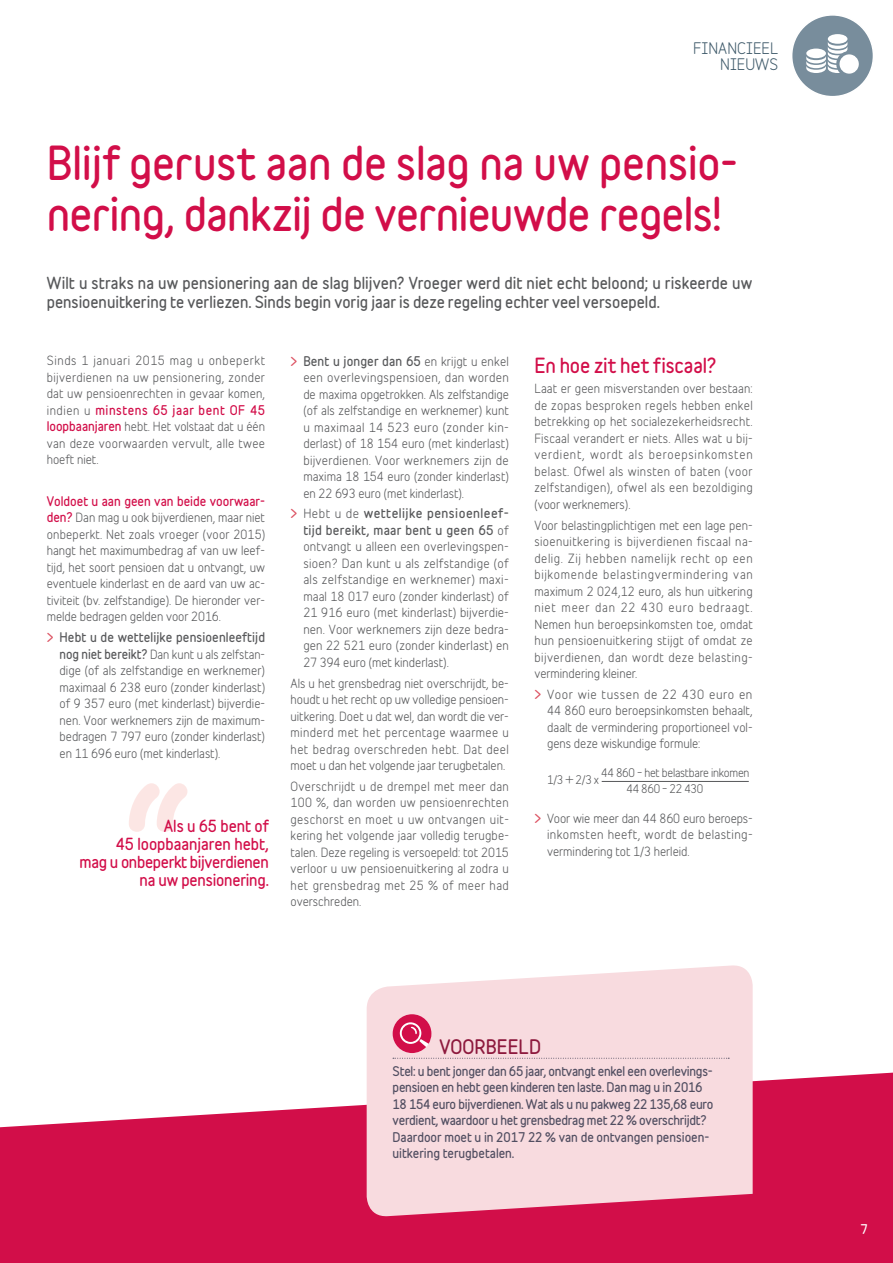
<style>
.page{position:relative;width:893px;height:1263px;background:#fff}
.page>*{position:absolute;margin:0;border:0;box-sizing:border-box;transform-origin:0 0}
.t1{font:700 162px "Belfius Alternative";color:#f8aea7}
.t2{font:700 42px/50.4px "Belfius Normal";letter-spacing:-.01em;color:#d20e49}
.t3{font:700 18.75px "Belfius Normal";letter-spacing:-.005em;color:#d20e49}
.t4{font:700 18px "Belfius Normal";letter-spacing:.005em;color:#8d193d}
.t5{font:700 15px/19.5px "Belfius Alternative";color:#57585a}
.t6{font:700 15px/18px "Belfius Alternative";letter-spacing:-.01em;color:#d20e49;text-align:right}
.t7{font:15px/16.5px "Belfius Normal";color:#405b6b;text-align:right}
.t8{font:12px/16.5px "Belfius Alternative";color:#57585a;text-align:justify}
.t9{font:700 12px/16.5px "Belfius Alternative";letter-spacing:-.02em;color:#514e61}
.t10{font:700 12px "Belfius Normal";color:#fff}
.t11{font:11.25px/16.5px "Belfius Alternative";letter-spacing:-.02em;color:#57585a}
.s1{font-weight:700;color:#d20e49}
.s2{font-weight:700;color:#dc5262}
.s3{font-weight:700}
</style>
<div class="page">
<svg style="left:0;top:1071px;width:893px;height:192px;background:#d83264"></svg>
<div style="left:792px;top:15px;width:81px;height:82px;background:#788d9c;border-radius:50%"></div>
<div style="left:791px;top:14px;width:83px;height:83px;border:2px solid #fff;border-radius:50%"></div>
<div style="left:828px;top:34px;width:19px;height:10px;background:#fff;border-radius:50%"></div>
<div style="left:839px;top:54px;width:20px;height:20px;background:#fff;border-radius:50%"></div>
<svg style="left:806px;top:41px;width:41px;height:32px"></svg>
<hr style="left:602px;top:781px;width:147px;height:1px;background:#57585a">
<svg style="left:367px;top:965px;width:386px;height:252px;background:#f6d1d8"></svg>
<svg style="left:393px;top:1014px;width:336px;height:45px;background:#f4ccd4"></svg>
<p class="t7" style="left:693px;top:38px;width:86px">FINANCIEEL<br>NIEUWS</p>
<h2 class="t2" style="left:47px;top:137px;width:692px">Blijf gerust aan de slag na uw pensio&shy;nering, dankzij de vernieuwde regels!</h2>
<p class="t5" style="left:47px;top:273px;width:707px">Wilt u straks na uw pensionering aan de slag blijven? Vroeger werd dit niet echt beloond; u riskeerde uw pensioenuitkering te verliezen. Sinds begin vorig jaar is deze regeling echter veel versoepeld.</p>
<p class="t8" style="left:47px;top:351px;width:220px">Sinds 1 januari 2015 mag u onbeperkt bijverdienen na uw pensionering, zonder dat uw pensioenrechten in gevaar komen, indien u <span class="s1">minstens 65 jaar bent OF 45 loopbaanjaren</span> hebt. Het volstaat dat u één van deze voorwaarden vervult, alle twee hoeft niet.</p>
<p class="t8" style="left:47px;top:492px;width:220px"><span class="s1">Voldoet u aan geen van beide voorwaar&shy;den?</span> Dan mag u ook bijverdienen, maar niet onbeperkt. Net zoals vroeger (voor 2015) hangt het maximumbedrag af van uw leef&shy;tijd, het soort pensioen dat u ontvangt, uw eventuele kinderlast en de aard van uw ac&shy;tiviteit (bv. zelfstandige). De hieronder ver&shy;melde bedragen gelden voor 2016.</p>
<p class="t8" style="left:60px;top:628px;width:207px;text-indent:-13px"><span class="s2">&gt;</span> <span class="s3">Hebt u de wettelijke pensioenleeftijd nog niet bereikt?</span> Dan kunt u als zelfstan&shy;dige (of als zelfstandige en werknemer) maximaal 6 238 euro (zonder kinderlast) of 9 357 euro (met kinderlast) bijverdie&shy;nen. Voor werknemers zijn de maximum&shy;bedragen 7 797 euro (zonder kinderlast) en 11 696 euro (met kinderlast).</p>
<h1 class="t1" style="left:123px;top:725px;width:70px">“</h1>
<p class="t6" style="left:80px;top:817px;width:191px">Als u 65 bent of<br>45 loopbaanjaren hebt,<br>mag u onbeperkt bijverdienen na uw pensionering.</p>
<p class="t8" style="left:303px;top:351px;width:207px;text-indent:-13px"><span class="s2">&gt;</span> <span class="s3">Bent u jonger dan 65</span> en krijgt u enkel een overlevingspensioen, dan worden de maxima opgetrokken. Als zelfstandige (of als zelfstandige en werknemer) kunt u maximaal 14 523 euro (zonder kin&shy;derlast) of 18 154 euro (met kinderlast) bijverdienen. Voor werknemers zijn de maxima 18 154 euro (zonder kinderlast) en 22 693 euro (met kinderlast).</p>
<p class="t8" style="left:303px;top:504px;width:207px;text-indent:-13px"><span class="s2">&gt;</span> Hebt u de <span class="s3">wettelijke pensioenleef&shy;tijd bereikt, maar bent u geen 65</span> of ontvangt u alleen een overlevingspen&shy;sioen? Dan kunt u als zelfstandige (of als zelfstandige en werknemer) maxi&shy;maal 18 017 euro (zonder kinderlast) of 21 916 euro (met kinderlast) bijverdie&shy;nen. Voor werknemers zijn deze bedra&shy;gen 22 521 euro (zonder kinderlast) en 27 394 euro (met kinderlast).</p>
<p class="t8" style="left:291px;top:673px;width:220px">Als u het grensbedrag niet overschrijdt, be&shy;houdt u het recht op uw volledige pensioen&shy;uitkering. Doet u dat wel, dan wordt die ver&shy;minderd met het percentage waarmee u het bedrag overschreden hebt. Dat deel moet u dan het volgende jaar terugbetalen.</p>
<p class="t8" style="left:291px;top:777px;width:220px">Overschrijdt u de drempel met meer dan 100 %, dan worden uw pensioenrechten geschorst en moet u uw ontvangen uit&shy;kering het volgende jaar volledig terugbe&shy;talen. Deze regeling is versoepeld: tot 2015 verloor u uw pensioenuitkering al zodra u het grensbedrag met 25 % of meer had overschreden.</p>
<h3 class="t3" style="left:534px;top:351px;width:184px">En hoe zit het fiscaal?</h3>
<p class="t8" style="left:534px;top:379px;width:220px">Laat er geen misverstanden over bestaan: de zopas besproken regels hebben enkel betrekking op het socialezekerheidsrecht.<br>Fiscaal verandert er niets. Alles wat u bij&shy;verdient, wordt als beroepsinkomsten belast. Ofwel als winsten of baten (voor zelfstandigen), ofwel als een bezoldiging (voor werknemers).</p>
<p class="t8" style="left:534px;top:515px;width:220px">Voor belastingplichtigen met een lage pen&shy;sioenuitkering is bijverdienen fiscaal na&shy;delig. Zij hebben namelijk recht op een bijkomende belastingvermindering van maximum 2 024,12 euro, als hun uitkering niet meer dan 22 430 euro bedraagt.<br>Nemen hun beroepsinkomsten toe, omdat hun pensioenuitkering stijgt of omdat ze bijverdienen, dan wordt deze belasting&shy;vermindering kleiner.</p>
<p class="t8" style="left:547px;top:685px;width:207px;text-indent:-13px"><span class="s2">&gt;</span> Voor wie tussen de 22 430 euro en 44 860 euro beroepsinkomsten behaalt, daalt de vermindering proportioneel vol&shy;gens deze wiskundige formule:</p>
<p class="t11" style="left:547px;top:770px;width:54px">1/3 + 2/3 x</p>
<p class="t11" style="left:626px;top:763px;width:125px;text-indent:-25px">44 860 – het belastbare inkomen<br>44 860 – 22 430</p>
<p class="t8" style="left:547px;top:808px;width:206px;text-indent:-13px"><span class="s2">&gt;</span> Voor wie meer dan 44 860 euro beroeps&shy;inkomsten heeft, wordt de belasting&shy;vermindering tot 1/3 herleid.</p>
<h3 class="t4" style="left:439px;top:1032px;width:103px">VOORBEELD</h3>
<p class="t9" style="left:393px;top:1062px;width:322px">Stel: u bent jonger dan 65 jaar, ontvangt enkel een overlevings&shy;pensioen en hebt geen kinderen ten laste. Dan mag u in 2016<br>18 154 euro bijverdienen. Wat als u nu pakweg 22 135,68 euro verdient, waardoor u het grensbedrag met 22 % overschrijdt?<br>Daardoor moet u in 2017 22 % van de ontvangen pensioen&shy;uitkering terugbetalen.</p>
<p class="t10" style="left:861px;top:1220px;width:9px">7</p>
</div>
